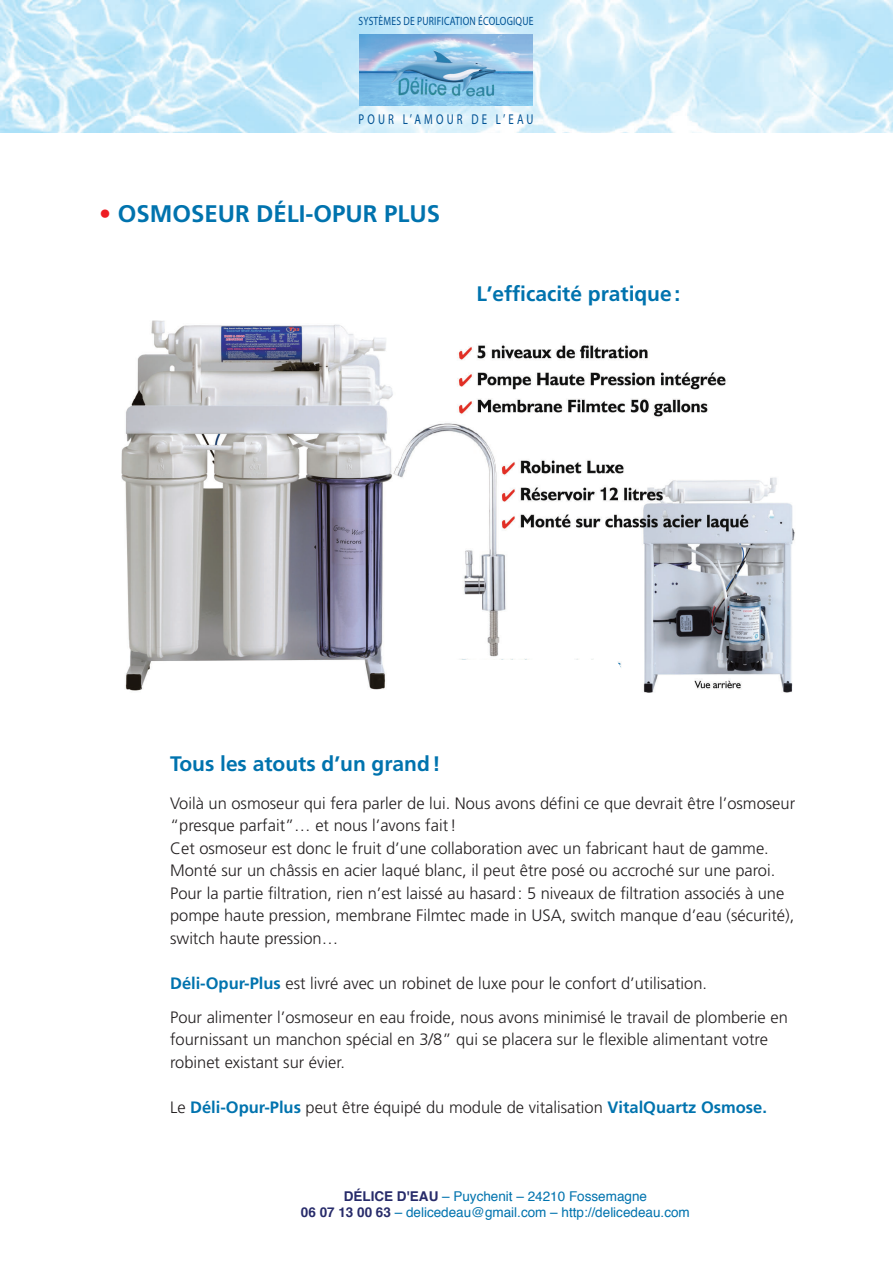
<style>
.page{position:relative;width:893px;height:1263px;background:#fff}
.page>*{position:absolute;margin:0;border:0;box-sizing:border-box;transform-origin:0 0}
.t1{font:700 24px "Frutiger";color:#0073ae}
.t2{font:700 21px "Frutiger";color:#0073ae}
.t3{font:300 16.5px/22.5px "Frutiger";color:#231f20}
.t4{font:14.25px "Myriad Pro";letter-spacing:.295em;color:#005294;scale:.76 1}
.t5{font:13.5px/16.2px "Helvetica";color:#0073ae;text-align:center}
.t6{font:12px "Myriad Pro";letter-spacing:.02em;color:#005294;scale:.8 1}
.s1{color:#ee1d23}
.s2{font-weight:700;color:#0073ae}
.s3{font-weight:700;color:#272b6a}
</style>
<div class="page">
<img style="left:121px;top:320px;width:674px;height:373px">
<img style="left:0;top:0;width:893px;height:132px">
<img style="left:359px;top:35px;width:174px;height:70px">
<p class="t6" style="left:358px;top:17px;width:220px">SYSTÈMES DE PURIFICATION ÉCOLOGIQUE</p>
<p class="t4" style="left:358px;top:114px;width:232px">POUR L’AMOUR DE L’EAU</p>
<h1 class="t1" style="left:99px;top:204px;width:343px"><span class="s1">•</span> OSMOSEUR DÉLI-OPUR PLUS</h1>
<p class="t2" style="left:476px;top:286px;width:205px">L’efficacité pratique:</p>
<p class="t2" style="left:170px;top:755px;width:272px">Tous les atouts d’un grand!</p>
<p class="t3" style="left:170px;top:793px;width:627px">Voilà un osmoseur qui fera parler de lui. Nous avons défini ce que devrait être l’osmoseur “presque parfait”… et nous l’avons fait!<br>Cet osmoseur est donc le fruit d’une collaboration avec un fabricant haut de gamme.<br>Monté sur un châssis en acier laqué blanc, il peut être posé ou accroché sur une paroi.<br>Pour la partie filtration, rien n’est laissé au hasard: 5 niveaux de filtration associés à une pompe haute pression, membrane Filmtec made in USA, switch manque d’eau (sécurité), switch haute pression…</p>
<p class="t3" style="left:170px;top:967px;width:619px;line-height:33.8px"><span class="s2">Déli-Opur-Plus</span> est livré avec un robinet de luxe pour le confort d’utilisation.<br>Pour alimenter l’osmoseur en eau froide, nous avons minimisé le travail de plomberie en</p>
<p class="t3" style="left:170px;top:1029px;width:599px">fournissant un manchon spécial en 3/8” qui se placera sur le flexible alimentant votre robinet existant sur évier.</p>
<p class="t3" style="left:170px;top:1097px;width:598px">Le <span class="s2">Déli-Opur-Plus</span> peut être équipé du module de vitalisation <span class="s2">VitalQuartz Osmose.</span></p>
<p class="t5" style="left:301px;top:1189px;width:390px"><span class="s3">DÉLICE D'EAU</span> – Puychenit – 24210 Fossemagne<br><span class="s3">06 07 13 00 63</span> – delicedeau@gmail.com – http://delicedeau.com</p>
</div>
